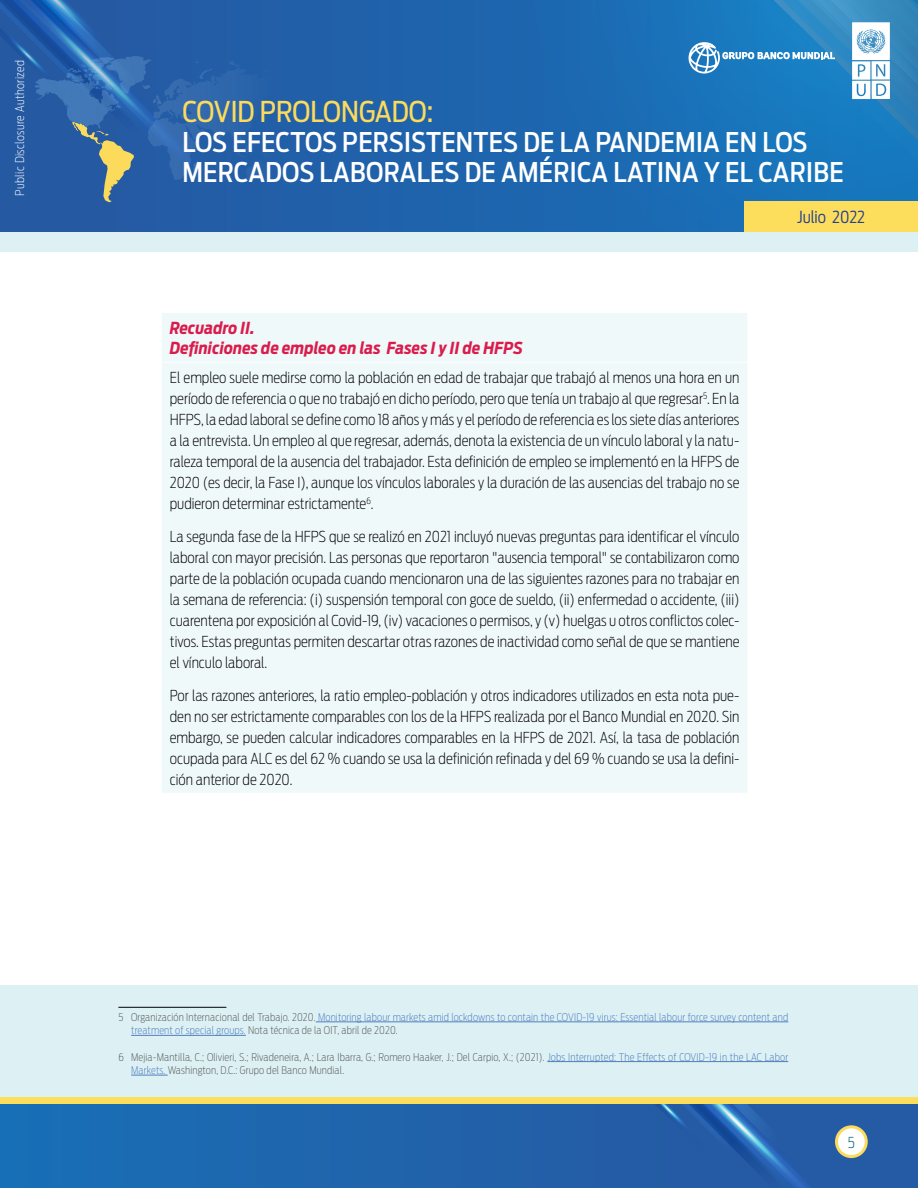
<style>
.page{position:relative;width:918px;height:1188px;background:#fff}
.page>*{position:absolute;margin:0;border:0;box-sizing:border-box;transform-origin:0 0}
.t1{font:28.5px "Antenna Cond";color:#fcdb5c}
.t2{font:500 27px/30px "Antenna Cond";letter-spacing:.01em;color:#fff}
.t3{font:italic 700 16.5px/19.5px "Antenna Cond";letter-spacing:.01em;color:#da1c4d}
.t4{font:300 16.5px "Antenna Cond";color:#25408f}
.t5{font:200 15px/21px "Antenna Cond";color:#000;text-align:justify}
.t6{font:200 15px "Antenna Cond";color:#005a7c}
.t7{font:200 12px "Antenna Cond";letter-spacing:.03em;color:#fff}
.t8{font:200 10.5px/13.5px "Antenna Cond";letter-spacing:.015em;color:#4e7dbc}
.t9{font:200 10.5px/13.5px "Antenna Cond";letter-spacing:.015em;color:#58595b}
.s1{color:#58595b}
.s2{color:#4e7dbc}
</style>
<div class="page">
<div style="left:0;top:1104px;width:918px;height:84px;background:linear-gradient(to bottom,#1e66ae,#1e66ae)"></div>
<div style="left:0;top:0;width:918px;height:233px;background:#2062ab"></div>
<svg style="left:0;top:202px;width:286px;height:31px"></svg>
<svg style="left:507px;top:0;width:237px;height:233px"></svg>
<svg style="left:0;top:0;width:254px;height:202px"></svg>
<div style="left:683px;top:0;width:235px;height:202px;background:#1a72b9"></div>
<div style="left:744px;top:201px;width:174px;height:32px;background:#fcde5c"></div>
<svg style="left:520px;top:1104px;width:350px;height:84px;background:#2c63a8"></svg>
<div style="left:0;top:1097px;width:918px;height:7px;background:#fcde5c"></div>
<svg style="left:689px;top:0;width:229px;height:199px;background:#2d84c2"></svg>
<div style="left:0;top:233px;width:918px;height:864px;background:#ddf1f5"></div>
<div style="left:0;top:253px;width:918px;height:732px;background:#fff"></div>
<div style="left:162px;top:313px;width:585px;height:480px;background:#f0f9fa"></div>
<hr style="left:161px;top:362px;width:587px;height:1px;background:#fff">
<hr style="left:118px;top:1007px;width:108px;height:1px;background:#000">
<hr style="left:316px;top:1022px;width:472px;height:1px;background:#4e7dbc">
<hr style="left:131px;top:1035px;width:115px;height:1px;background:#4e7dbc">
<hr style="left:547px;top:1061px;width:241px;height:1px;background:#4e7dbc">
<hr style="left:131px;top:1075px;width:37px;height:1px;background:#4e7dbc">
<p class="t7" style="left:13px;top:196px;width:137px;rotate:-90deg">Public Disclosure Authorized</p>
<h1 class="t1" style="left:182px;top:95px;width:253px">COVID PROLONGADO:</h1>
<h2 class="t2" style="left:182px;top:127px;width:663px">LOS EFECTOS PERSISTENTES DE LA PANDEMIA EN LOS<br>MERCADOS LABORALES DE AMÉRICA LATINA Y EL CARIBE</h2>
<p class="t4" style="left:797px;top:207px;width:70px">Julio 2022</p>
<p class="t3" style="left:170px;top:319px;width:355px">Recuadro II.<br>Definiciones de empleo en las Fases I y II de HFPS</p>
<p class="t5" style="left:170px;top:367px;width:571px">El empleo suele medirse como la población en edad de trabajar que trabajó al menos una hora en un período de referencia o que no trabajó en dicho período, pero que tenía un trabajo al que regresar<sup>5</sup>. En la HFPS, la edad laboral se define como 18 años y más y el período de referencia es los siete días anteriores a la entrevista. Un empleo al que regresar, además, denota la existencia de un vínculo laboral y la natu&shy;raleza temporal de la ausencia del trabajador. Esta definición de empleo se implementó en la HFPS de 2020 (es decir, la Fase I), aunque los vínculos laborales y la duración de las ausencias del trabajo no se pudieron determinar estrictamente<sup>6</sup>.</p>
<p class="t5" style="left:170px;top:526px;width:571px">La segunda fase de la HFPS que se realizó en 2021 incluyó nuevas preguntas para identificar el vínculo laboral con mayor precisión. Las personas que reportaron "ausencia temporal" se contabilizaron como parte de la población ocupada cuando mencionaron una de las siguientes razones para no trabajar en la semana de referencia: (i) suspensión temporal con goce de sueldo, (ii) enfermedad o accidente, (iii) cuarentena por exposición al Covid-19, (iv) vacaciones o permisos, y (v) huelgas u otros conflictos colec&shy;tivos. Estas preguntas permiten descartar otras razones de inactividad como señal de que se mantiene el vínculo laboral.</p>
<p class="t5" style="left:170px;top:685px;width:571px">Por las razones anteriores, la ratio empleo-población y otros indicadores utilizados en esta nota pue&shy;den no ser estrictamente comparables con los de la HFPS realizada por el Banco Mundial en 2020. Sin embargo, se pueden calcular indicadores comparables en la HFPS de 2021. Así, la tasa de población ocupada para ALC es del 62 % cuando se usa la definición refinada y del 69 % cuando se usa la defini&shy;ción anterior de 2020.</p>
<p class="t8" style="left:131px;top:1010px;width:659px;text-indent:-13px"><span class="s1">5 Organización Internacional del Trabajo. 2020.</span> Monitoring labour markets amid lockdowns to contain the COVID-19 virus: Essential labour force survey content and treatment of special groups. <span class="s1">Nota técnica de la OIT, abril de 2020.</span></p>
<p class="t9" style="left:131px;top:1050px;width:659px;text-indent:-13px">6 Mejia-Mantilla, C.; Olivieri, S.; Rivadeneira, A.; Lara Ibarra, G.; Romero Haaker, J.; Del Carpio, X.; (2021). <span class="s2">Jobs Interrupted: The Effects of COVID-19 in the LAC Labor<br>Markets.</span> Washington, D.C.: Grupo del Banco Mundial.</p>
<p class="t6" style="left:848px;top:1134px;width:9px">5</p>
</div>
